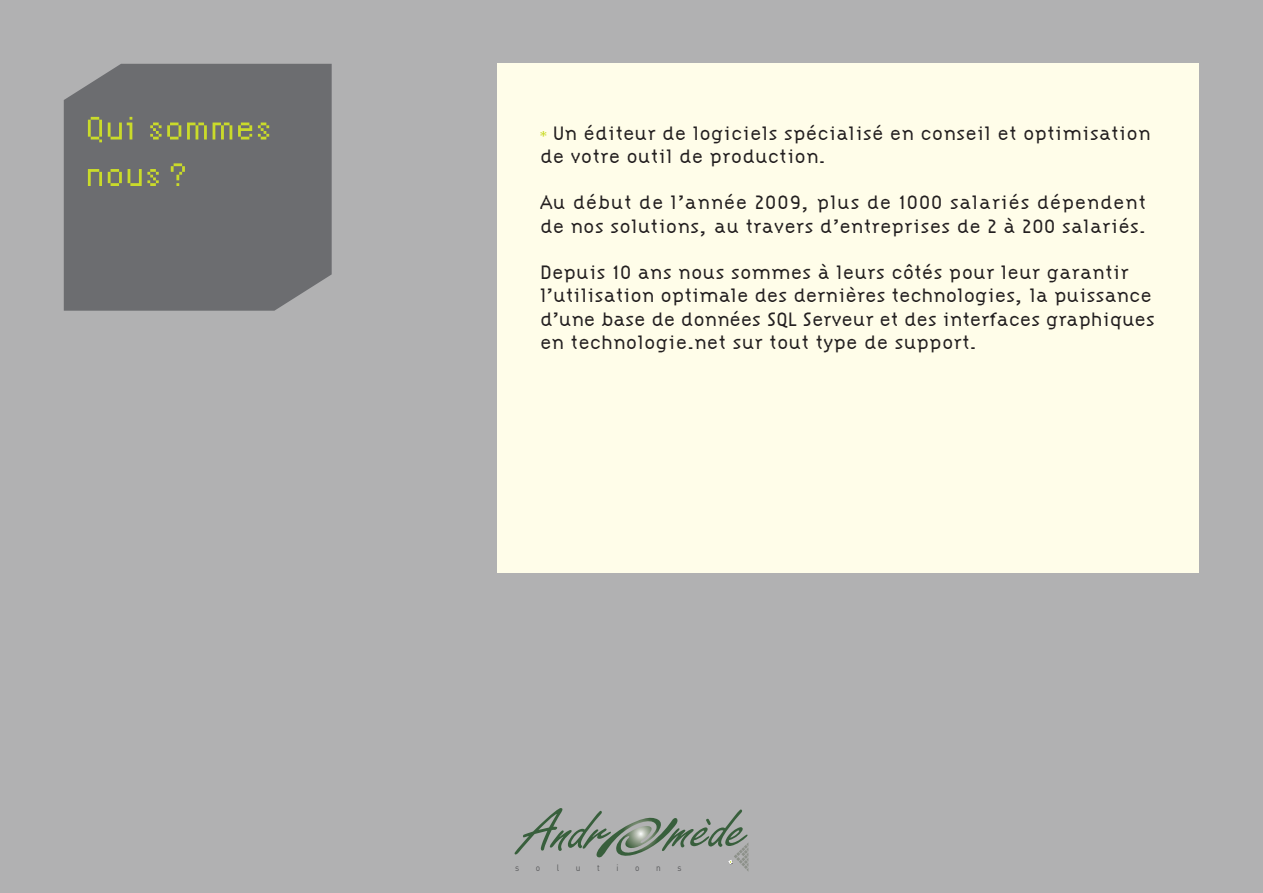
<style>
.page{position:relative;width:1263px;height:893px;background:#b1b1b2}
.page>*{position:absolute;margin:0;border:0;box-sizing:border-box;transform-origin:0 0}
.t1{font:51px/46.5px "Universal Eight";color:#cadb2a}
.t2{font:300 20.25px/23.2px "Citizen";color:#231f20}
.t3{font:9.15px "DIN";color:#57585a;scale:.9 1}
.s1{font-family:"Universal Eight";font-weight:400;color:#cadb2a}
</style>
<div class="page">
<svg style="left:514px;top:808px;width:234px;height:63px"></svg>
<div style="left:64px;top:64px;width:268px;height:247px;background:#6c6d70"></div>
<div style="left:497px;top:64px;width:702px;height:509px;background:#fffde9"></div>
<h1 class="t1" style="left:85px;top:104px;width:188px">Qui sommes nous ?</h1>
<p class="t2" style="left:540px;top:121px;width:612px"><span class="s1">*</span> Un éditeur de logiciels spécialisé en conseil et optimisation de votre outil de production.</p>
<p class="t2" style="left:540px;top:191px;width:607px">Au début de l’année 2009, plus de 1000 salariés dépendent de nos solutions, au travers d’entreprises de 2 à 200 salariés.</p>
<p class="t2" style="left:540px;top:261px;width:616px">Depuis 10 ans nous sommes à leurs côtés pour leur garantir l’utilisation optimale des dernières technologies, la puissance d’une base de données SQL Serveur et des interfaces graphiques en technologie.net sur tout type de support.</p>
<p class="t3" style="left:515px;top:862px;width:6px">s</p>
<p class="t3" style="left:536px;top:862px;width:6px">o</p>
<p class="t3" style="left:557px;top:862px;width:4px">l</p>
<p class="t3" style="left:576px;top:862px;width:7px">u</p>
<p class="t3" style="left:597px;top:862px;width:5px">t</p>
<p class="t3" style="left:616px;top:862px;width:4px">i</p>
<p class="t3" style="left:635px;top:862px;width:6px">o</p>
<p class="t3" style="left:656px;top:862px;width:7px">n</p>
<p class="t3" style="left:677px;top:862px;width:6px">s</p>
</div>
